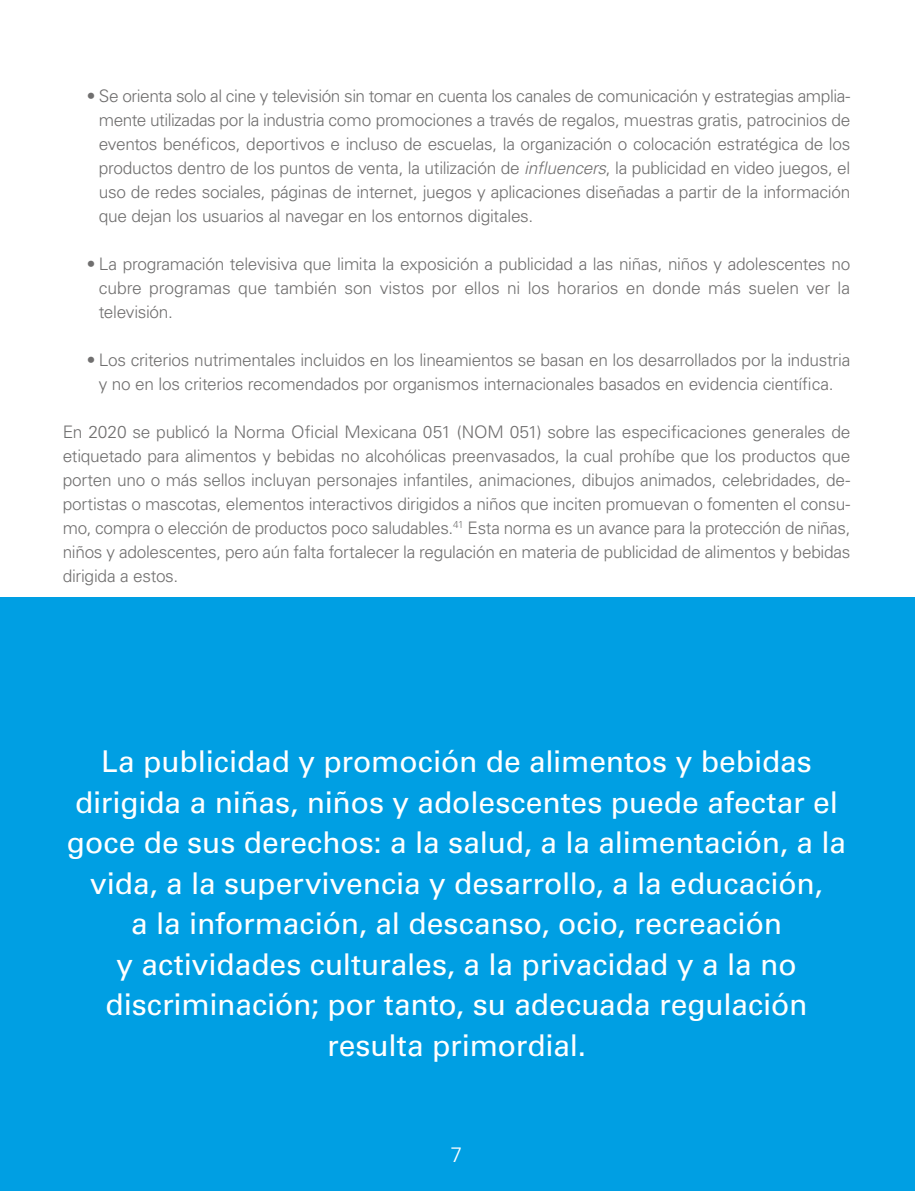
<style>
.page{position:relative;width:915px;height:1191px;background:#fff}
.page>*{position:absolute;margin:0;border:0;box-sizing:border-box;transform-origin:0 0}
.t1{font:30px/40.5px "Univers LT Std";letter-spacing:-.005em;color:#fff;text-align:center}
.t2{font:300 21px "Univers LT Std";color:#fff}
.t3{font:300 17.25px/24px "Univers LT Std";letter-spacing:-.015em;color:#706f6f;text-align:justify}
.s1{font-style:italic}
</style>
<div class="page">
<div style="left:0;top:597px;width:914px;height:594px;background:#009fe3"></div>
<p class="t3" style="left:99px;top:84px;width:752px;text-indent:-12px">• Se orienta solo al cine y televisión sin tomar en cuenta los canales de comunicación y estrategias amplia&shy;mente utilizadas por la industria como promociones a través de regalos, muestras gratis, patrocinios de eventos benéficos, deportivos e incluso de escuelas, la organización o colocación estratégica de los productos dentro de los puntos de venta, la utilización de <span class="s1">influencers</span>, la publicidad en video juegos, el uso de redes sociales, páginas de internet, juegos y aplicaciones diseñadas a partir de la información que dejan los usuarios al navegar en los entornos digitales.</p>
<p class="t3" style="left:99px;top:252px;width:752px;text-indent:-12px">• La programación televisiva que limita la exposición a publicidad a las niñas, niños y adolescentes no cubre programas que también son vistos por ellos ni los horarios en donde más suelen ver la televisión.</p>
<p class="t3" style="left:87px;top:348px;width:764px;text-align:center">• Los criterios nutrimentales incluidos en los lineamientos se basan en los desarrollados por la industria y no en los criterios recomendados por organismos internacionales basados en evidencia científica.</p>
<p class="t3" style="left:63px;top:420px;width:789px">En 2020 se publicó la Norma Oficial Mexicana 051 (NOM 051) sobre las especificaciones generales de etiquetado para alimentos y bebidas no alcohólicas preenvasados, la cual prohíbe que los productos que porten uno o más sellos incluyan personajes infantiles, animaciones, dibujos animados, celebridades, de&shy;portistas o mascotas, elementos interactivos dirigidos a niños que inciten promuevan o fomenten el consu&shy;mo, compra o elección de productos poco saludables.<sup>41</sup> Esta norma es un avance para la protección de niñas, niños y adolescentes, pero aún falta fortalecer la regulación en materia de publicidad de alimentos y bebidas dirigida a estos.</p>
<p class="t1" style="left:67px;top:741px;width:780px">La publicidad y promoción de alimentos y bebidas dirigida a niñas, niños y adolescentes puede afectar el goce de sus derechos: a la salud, a la alimentación, a la vida, a la supervivencia y desarrollo, a la educación,<br>a la información, al descanso, ocio, recreación<br>y actividades culturales, a la privacidad y a la no discriminación; por tanto, su adecuada regulación resulta primordial.</p>
<p class="t2" style="left:450px;top:1141px;width:13px">7</p>
</div>
